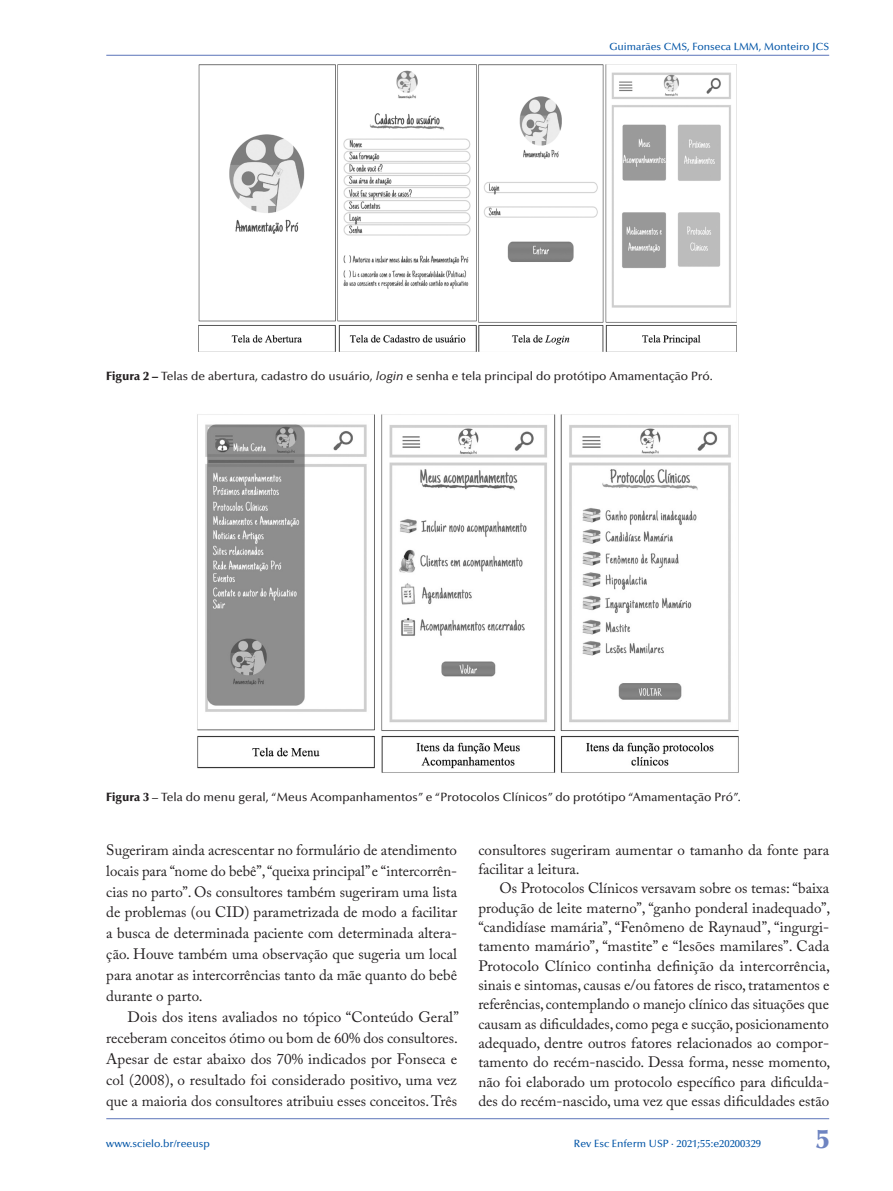
<style>
.page{position:relative;width:893px;height:1191px;background:#fff}
.page>*{position:absolute;margin:0;border:0;box-sizing:border-box;transform-origin:0 0}
.t1{font:900 27px "Optima LT";color:#6e84c1}
.Texto{font:15px/19.4px "Adobe Caslon Pro";color:#231f20;text-align:justify}
.Titulo_Tabela___Lege{font:500 12px "Optima LT";color:#231f20}
.t2{font:500 10.5px "Optima LT";color:#0154a6}
.s1{font-weight:900}
.s2{font-style:italic}
</style>
<div class="page">
<hr style="left:106px;top:1118px;width:723px;height:1px;background:#6e84c1">
<hr style="left:106px;top:55px;width:723px;height:1px;background:#6e84c1">
<img style="left:198px;top:64px;width:539px;height:288px">
<img style="left:197px;top:414px;width:542px;height:359px">
<p class="t2" style="left:609px;top:40px;width:221px">Guimarães CMS, Fonseca LMM, Monteiro JCS</p>
<p class="Titulo_Tabela___Lege" style="left:106px;top:370px;width:608px"><span class="s1">Figura 2 –</span> Telas de abertura, cadastro do usuário, <span class="s2">login</span> e senha e tela principal do protótipo Amamentação Pró.</p>
<p class="Titulo_Tabela___Lege" style="left:106px;top:790px;width:636px"><span class="s1">Figura 3</span> – Tela do menu geral, “Meus Acompanhamentos” e “Protocolos Clínicos” do protótipo “Amamentação Pró”.</p>
<p class="Texto" style="left:106px;top:839px;width:352px;line-height:21px">Sugeriram ainda acrescentar no formulário de atendimento locais para “nome do bebê”, “queixa principal” e “intercorrên&shy;cias no parto”. Os consultores também sugeriram uma lista de problemas (ou CID) parametrizada de modo a facilitar a busca de determinada paciente com determinada altera&shy;ção. Houve também uma observação que sugeria um local para anotar as intercorrências tanto da mãe quanto do bebê durante o parto.</p>
<p class="Texto" style="left:106px;top:1006px;width:354px;line-height:21px;text-align:left;text-indent:21px">Dois dos itens avaliados no tópico “Conteúdo Geral” receberam conceitos ótimo ou bom de 60% dos consultores.<br>Apesar de estar abaixo dos 70% indicados por Fonseca e col (2008), o resultado foi considerado positivo, uma vez que a maioria dos consultores atribuiu esses conceitos. Três</p>
<p class="Texto" style="left:478px;top:839px;width:352px">consultores sugeriram aumentar o tamanho da fonte para facilitar a leitura.</p>
<p class="Texto" style="left:478px;top:878px;width:353px;text-indent:21px">Os Protocolos Clínicos versavam sobre os temas: “baixa produção de leite materno”, “ganho ponderal inadequado”, “candidíase mamária”, “Fenômeno de Raynaud”, “ingurgi&shy;tamento mamário”, “mastite” e “lesões mamilares”. Cada Protocolo Clínico continha definição da intercorrência, sinais e sintomas, causas e/ou fatores de risco, tratamentos e referências, contemplando o manejo clínico das situações que causam as dificuldades, como pega e sucção, posicionamento adequado, dentre outros fatores relacionados ao compor&shy;tamento do recém-nascido. Dessa forma, nesse momento, não foi elaborado um protocolo específico para dificulda&shy;des do recém-nascido, uma vez que essas dificuldades estão</p>
<p class="t2" style="left:106px;top:1137px;width:105px">www.scielo.br/reeusp</p>
<p class="t2" style="left:574px;top:1137px;width:189px">Rev Esc Enferm USP · 2021;55:e20200329</p>
<h1 class="t1" style="left:816px;top:1123px;width:15px">5</h1>
</div>
